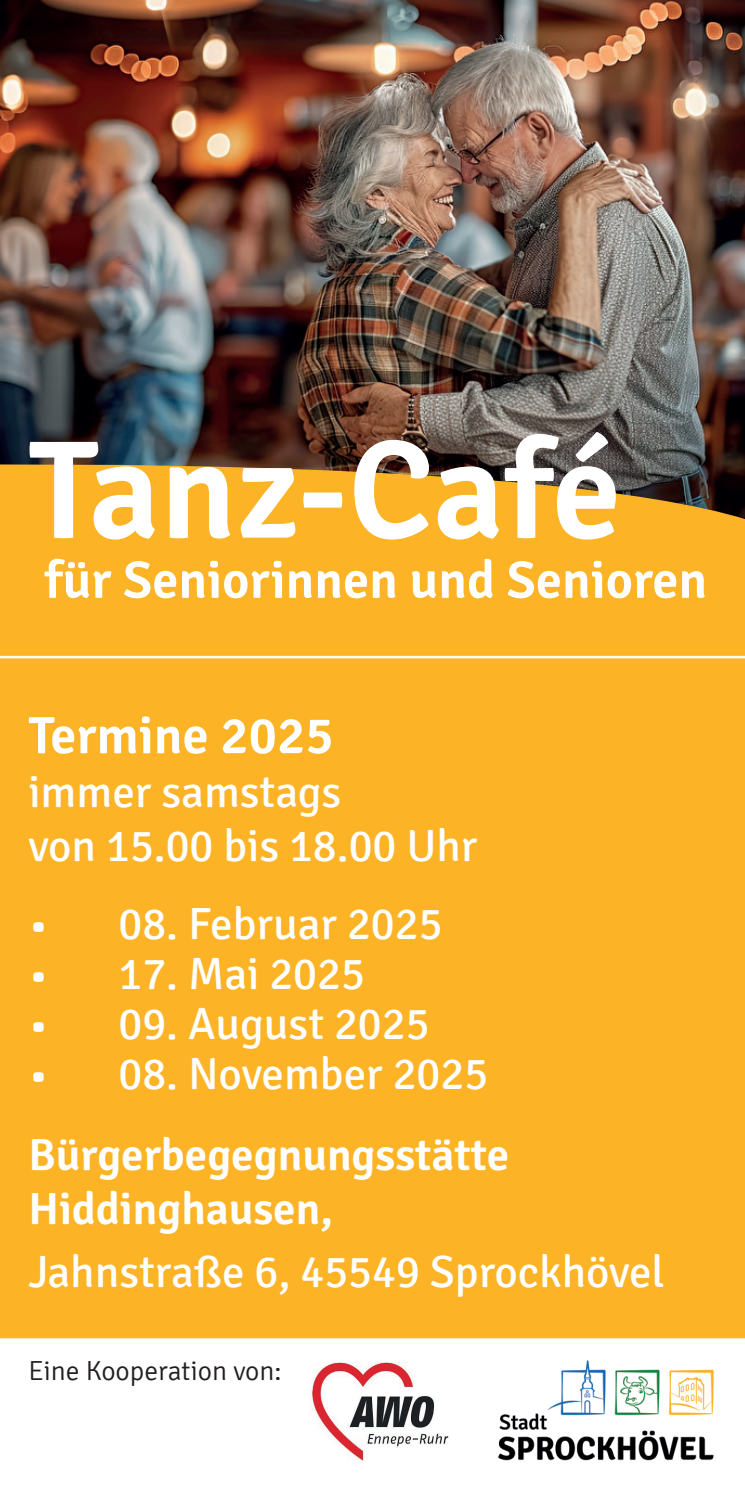
<style>
.page{position:relative;width:745px;height:1489px;background:#fff}
.page>*{position:absolute;margin:0;border:0;box-sizing:border-box;transform-origin:0 0}
.t1{font:600 140px "Signika";color:#fff}
.t2{font:600 52.5px "Signika";color:#fff}
.t3{font:600 52.5px "Signika";color:#fff}
.t4{font:45px/54px "Signika";color:#fff}
.t5{font:600 45px/54px "Signika";color:#fff}
.t6{font:300 27.5px "Signika";color:#231f20}
</style>
<div class="page">
<img style="left:0;top:0;width:744px;height:456px">
<svg style="left:0;top:456px;width:744px;height:82px;fill:#fcb325"></svg>
<div style="left:0;top:538px;width:744px;height:800px;background:#fcb325"></div>
<hr style="left:0;top:656px;width:744px;height:2px;background:#fff">
<img style="left:498px;top:1360px;width:216px;height:100px">
<img style="left:310px;top:1362px;width:139px;height:98px">
<h1 class="t1" style="left:28px;top:408px;width:594px">Tanz-Café</h1>
<p class="t2" style="left:44px;top:549px;width:664px">für Seniorinnen und Senioren</p>
<p class="t3" style="left:28px;top:694px;width:306px">Termine 2025</p>
<p class="t4" style="left:28px;top:765px;width:450px">immer samstags<br>von 15.00 bis 18.00 Uhr</p>
<p class="t4" style="left:28px;top:897px;width:415px">• 08. Februar 2025</p>
<p class="t4" style="left:28px;top:947px;width:338px">• 17. Mai 2025</p>
<p class="t4" style="left:28px;top:997px;width:402px">• 09. August 2025</p>
<p class="t4" style="left:28px;top:1047px;width:461px">• 08. November 2025</p>
<p class="t5" style="left:28px;top:1124px;width:482px">Bürgerbegegnungsstätte<br>Hiddinghausen,</p>
<p class="t4" style="left:28px;top:1245px;width:637px">Jahnstraße 6, 45549 Sprockhövel</p>
<p class="t6" style="left:28px;top:1355px;width:254px">Eine Kooperation von:</p>
</div>
